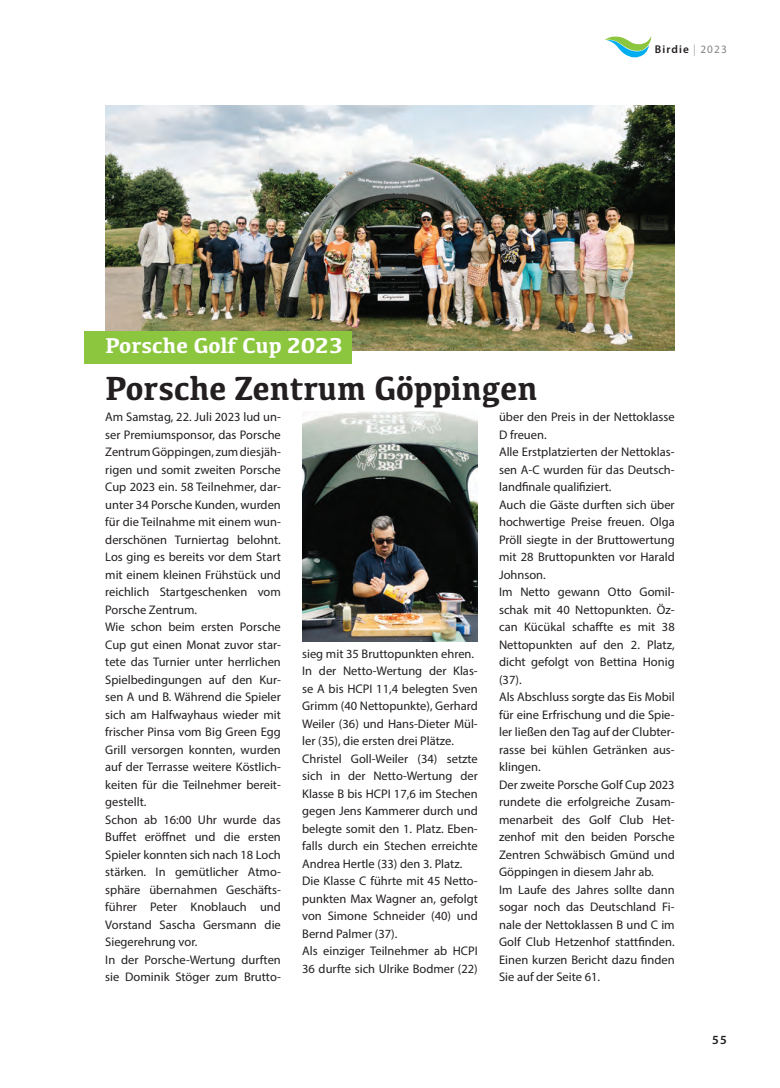
<style>
.page{position:relative;width:780px;height:1088px;background:#fff}
.page>*{position:absolute;margin:0;border:0;box-sizing:border-box;transform-origin:0 0}
.t1{font:700 34.75px "Kefa";color:#231f20;scale:.94 1}
.t2{font:700 22.25px "Kefa";color:#fff}
.t3{font:12.5px/17.5px "Myriad Pro";color:#231f20}
.t4{font:600 12.5px "Myriad Pro";color:#231f20}
.t5{font:600 11.25px "Myriad Pro";letter-spacing:.1em;color:#231f20}
.s1{font-weight:300;font-stretch:condensed;color:#808285}
.s2{font-weight:400;color:#808285}
</style>
<div class="page">
<svg style="left:604px;top:36px;width:47px;height:22px"></svg>
<img style="left:105px;top:105px;width:569px;height:246px">
<div style="left:84px;top:331px;width:267px;height:33px;background:#8bc63e"></div>
<img style="left:302px;top:412px;width:175px;height:229px">
<h2 class="t2" style="left:105px;top:331px;width:239px">Porsche Golf Cup 2023</h2>
<h1 class="t1" style="left:105px;top:365px;width:461px">Porsche Zentrum Göppingen</h1>
<p class="t5" style="left:654px;top:42px;width:73px">Birdie <span class="s1">|</span> <span class="s2">2023</span></p>
<p class="t3" style="left:105px;top:408px;width:177px">Am Samstag, 22. Juli 2023 lud un&shy;ser Premiumsponsor, das Porsche<br>Zentrum Göppingen, zum diesjäh&shy;rigen und somit zweiten Porsche<br>Cup 2023 ein. 58 Teilnehmer, dar&shy;unter 34 Porsche Kunden, wurden für die Teilnahme mit einem wun&shy;derschönen Turniertag belohnt.<br>Los ging es bereits vor dem Start mit einem kleinen Frühstück und reichlich Startgeschenken vom<br>Porsche Zentrum.<br>Wie schon beim ersten Porsche<br>Cup gut einen Monat zuvor star&shy;tete das Turnier unter herrlichen<br>Spielbedingungen auf den Kur&shy;sen A und B. Während die Spieler sich am Halfwayhaus wieder mit frischer Pinsa vom Big Green Egg<br>Grill versorgen konnten, wurden auf der Terrasse weitere Köstlich&shy;keiten für die Teilnehmer bereit&shy;gestellt.<br>Schon ab 16:00 Uhr wurde das<br>Buffet eröffnet und die ersten<br>Spieler konnten sich nach 18 Loch stärken. In gemütlicher Atmo&shy;sphäre übernahmen Geschäfts&shy;führer Peter Knoblauch und<br>Vorstand Sascha Gersmann die<br>Siegerehrung vor.<br>In der Porsche-Wertung durften sie Dominik Stöger zum Brutto-</p>
<p class="t3" style="left:302px;top:645px;width:177px">sieg mit 35 Bruttopunkten ehren.<br>In der Netto-Wertung der Klas&shy;se A bis HCPI 11,4 belegten Sven<br>Grimm (40 Nettopunkte), Gerhard<br>Weiler (36) und Hans-Dieter Mül&shy;ler (35), die ersten drei Plätze.<br>Christel Goll-Weiler (34) setzte sich in der Netto-Wertung der<br>Klasse B bis HCPI 17,6 im Stechen gegen Jens Kammerer durch und belegte somit den 1. Platz. Eben&shy;falls durch ein Stechen erreichte<br>Andrea Hertle (33) den 3. Platz.<br>Die Klasse C führte mit 45 Netto&shy;punkten Max Wagner an, gefolgt von Simone Schneider (40) und<br>Bernd Palmer (37).<br>Als einziger Teilnehmer ab HCPI<br>36 durfte sich Ulrike Bodmer (22)</p>
<p class="t3" style="left:499px;top:408px;width:177px">über den Preis in der Nettoklasse<br>D freuen.<br>Alle Erstplatzierten der Nettoklas&shy;sen A-C wurden für das Deutsch&shy;landfinale qualifiziert.<br>Auch die Gäste durften sich über hochwertige Preise freuen. Olga<br>Pröll siegte in der Bruttowertung mit 28 Bruttopunkten vor Harald<br>Johnson.<br>Im Netto gewann Otto Gomil&shy;schak mit 40 Nettopunkten. Öz&shy;can Kücükal schaffte es mit 38<br>Nettopunkten auf den 2. Platz, dicht gefolgt von Bettina Honig (37).<br>Als Abschluss sorgte das Eis Mobil für eine Erfrischung und die Spie&shy;ler ließen den Tag auf der Clubter&shy;rasse bei kühlen Getränken aus&shy;klingen.<br>Der zweite Porsche Golf Cup 2023 rundete die erfolgreiche Zusam&shy;menarbeit des Golf Club Het&shy;zenhof mit den beiden Porsche<br>Zentren Schwäbisch Gmünd und<br>Göppingen in diesem Jahr ab.<br>Im Laufe des Jahres sollte dann sogar noch das Deutschland Fi&shy;nale der Nettoklassen B und C im<br>Golf Club Hetzenhof stattfinden.<br>Einen kurzen Bericht dazu finden<br>Sie auf der Seite 61.</p>
<p class="t4" style="left:712px;top:1032px;width:16px">55</p>
</div>
